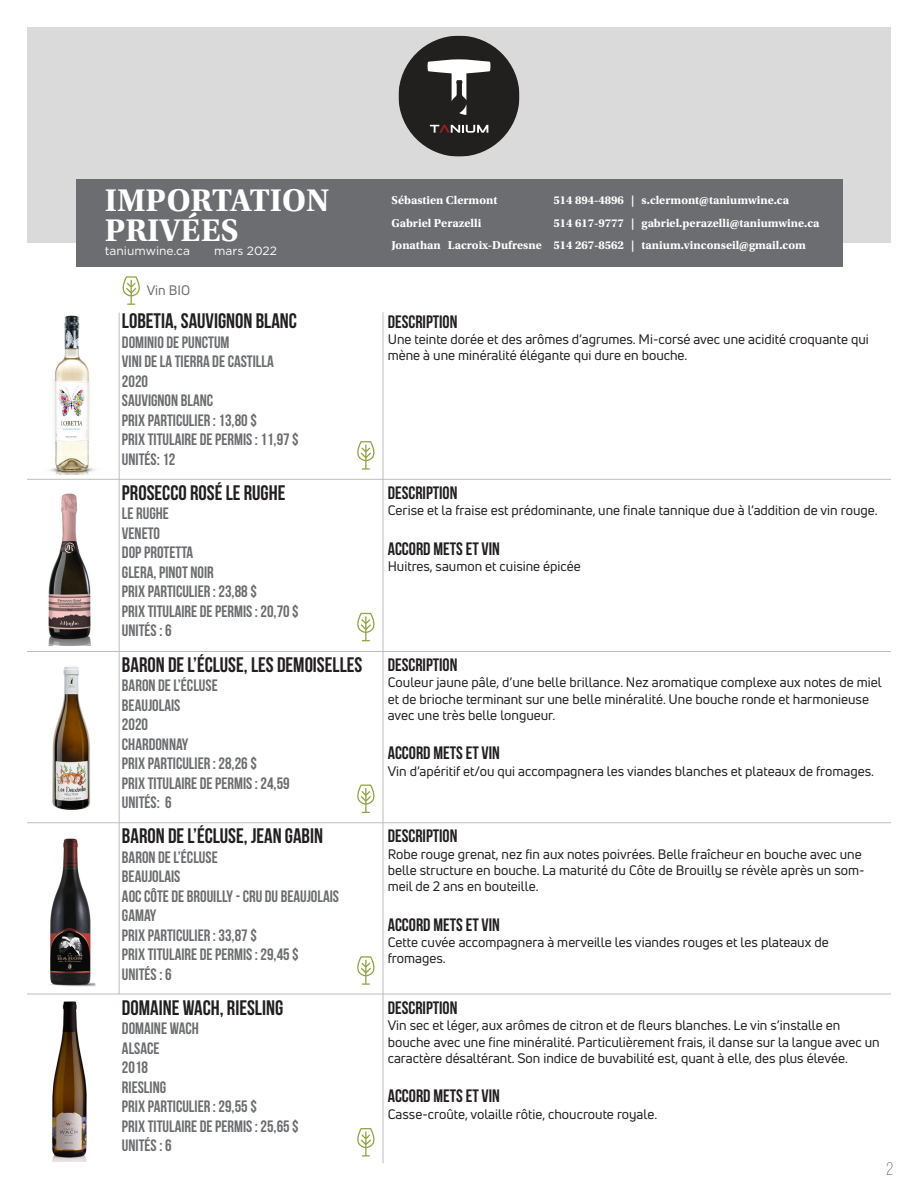
<style>
.page{position:relative;width:918px;height:1188px;background:#fff}
.page>*{position:absolute;margin:0;border:0;box-sizing:border-box;transform-origin:0 0}
.t1{font:700 33px "Utopia Std";color:#fff}
.t2{font:700 21px "Bebas Neue";color:#231f20}
.t3{font:700 18px "Bebas Neue";color:#231f20}
.t4{font:300 18px "Bebas Neue";color:#231f20}
.t5{font:700 16.5px "Bebas Neue";color:#6c6d70}
.t6{font:13.5px/16.2px "Uni Neue";color:#231f20}
.t7{font:13.5px "Uni Neue";color:#6c6d70}
.t8{font:700 12px "Utopia Std";color:#fff}
.t9{font:12px "Gotham";color:#fff}
</style>
<div class="page">
<img style="left:50px;top:315px;width:45px;height:159px">
<hr style="left:119px;top:313px;width:1px;height:681px;background:#bcbdc0">
<img style="left:48px;top:493px;width:43px;height:153px">
<img style="left:52px;top:666px;width:39px;height:144px">
<img style="left:49px;top:838px;width:47px;height:149px">
<hr style="left:27px;top:994px;width:864px;height:1px;background:#bcbdc0">
<hr style="left:27px;top:822px;width:864px;height:1px;background:#bcbdc0">
<hr style="left:27px;top:651px;width:864px;height:1px;background:#bcbdc0">
<hr style="left:27px;top:479px;width:864px;height:1px;background:#bcbdc0">
<hr style="left:383px;top:312px;width:1px;height:851px;background:#bcbdc0">
<svg style="left:357px;top:441px;width:18px;height:29px"></svg>
<svg style="left:357px;top:613px;width:18px;height:28px"></svg>
<svg style="left:357px;top:785px;width:18px;height:28px"></svg>
<svg style="left:357px;top:956px;width:18px;height:29px"></svg>
<div style="left:27px;top:27px;width:864px;height:216px;background:#dadadb"></div>
<svg style="left:399px;top:36px;width:120px;height:121px"></svg>
<div style="left:76px;top:180px;width:766px;height:87px;background:#6c6d70"></div>
<svg style="left:123px;top:276px;width:17px;height:29px"></svg>
<img style="left:52px;top:1001px;width:35px;height:160px">
<svg style="left:357px;top:1128px;width:18px;height:29px"></svg>
<p class="t1" style="left:105px;top:181px;width:226px">IMPORTATION</p>
<p class="t1" style="left:105px;top:211px;width:135px">PRIVÉES</p>
<p class="t9" style="left:105px;top:244px;width:87px">taniumwine.ca</p>
<p class="t9" style="left:214px;top:244px;width:64px">mars 2022</p>
<p class="t7" style="left:147px;top:282px;width:45px">Vin BIO</p>
<p class="t2" style="left:122px;top:310px;width:177px">LOBETIA, SAUVIGNON BLANC</p>
<p class="t5" style="left:122px;top:333px;width:109px">DOMINIO DE PUNCTUM</p>
<p class="t5" style="left:122px;top:353px;width:153px">VINI DE LA TIERRA DE CASTILLA</p>
<p class="t5" style="left:122px;top:372px;width:28px">2020</p>
<p class="t5" style="left:122px;top:392px;width:93px">SAUVIGNON BLANC</p>
<p class="t5" style="left:122px;top:411px;width:136px">PRIX PARTICULIER : 13,80 $</p>
<p class="t5" style="left:122px;top:431px;width:178px">PRIX TITULAIRE DE PERMIS : 11,97 $</p>
<p class="t5" style="left:122px;top:450px;width:55px">UNITÉS: 12</p>
<p class="t2" style="left:122px;top:481px;width:165px">PROSECCO ROSÉ LE RUGHE</p>
<p class="t5" style="left:122px;top:504px;width:48px">LE RUGHE</p>
<p class="t5" style="left:122px;top:524px;width:40px">VENETO</p>
<p class="t5" style="left:122px;top:543px;width:73px">DOP PROTETTA</p>
<p class="t5" style="left:122px;top:563px;width:93px">GLERA, PINOT NOIR</p>
<p class="t5" style="left:122px;top:582px;width:136px">PRIX PARTICULIER : 23,88 $</p>
<p class="t5" style="left:122px;top:602px;width:178px">PRIX TITULAIRE DE PERMIS : 20,70 $</p>
<p class="t5" style="left:122px;top:621px;width:51px">UNITÉS : 6</p>
<p class="t2" style="left:122px;top:653px;width:242px">BARON DE L’ÉCLUSE, LES DEMOISELLES</p>
<p class="t5" style="left:122px;top:677px;width:97px">BARON DE L’ÉCLUSE</p>
<p class="t5" style="left:122px;top:696px;width:60px">BEAUJOLAIS</p>
<p class="t5" style="left:122px;top:716px;width:28px">2020</p>
<p class="t5" style="left:122px;top:735px;width:68px">CHARDONNAY</p>
<p class="t5" style="left:122px;top:755px;width:136px">PRIX PARTICULIER : 28,26 $</p>
<p class="t5" style="left:122px;top:774px;width:169px">PRIX TITULAIRE DE PERMIS : 24,59</p>
<p class="t5" style="left:122px;top:794px;width:51px">UNITÉS: 6</p>
<p class="t2" style="left:122px;top:824px;width:203px">BARON DE L’ÉCLUSE, JEAN GABIN</p>
<p class="t5" style="left:122px;top:848px;width:97px">BARON DE L’ÉCLUSE</p>
<p class="t5" style="left:122px;top:867px;width:60px">BEAUJOLAIS</p>
<p class="t5" style="left:122px;top:887px;width:219px">AOC CÔTE DE BROUILLY - CRU DU BEAUJOLAIS</p>
<p class="t5" style="left:122px;top:906px;width:36px">GAMAY</p>
<p class="t5" style="left:122px;top:926px;width:136px">PRIX PARTICULIER : 33,87 $</p>
<p class="t5" style="left:122px;top:945px;width:178px">PRIX TITULAIRE DE PERMIS : 29,45 $</p>
<p class="t5" style="left:122px;top:965px;width:51px">UNITÉS : 6</p>
<p class="t2" style="left:122px;top:996px;width:163px">DOMAINE WACH, RIESLING</p>
<p class="t5" style="left:122px;top:1020px;width:78px">DOMAINE WACH</p>
<p class="t5" style="left:122px;top:1039px;width:39px">ALSACE</p>
<p class="t5" style="left:122px;top:1059px;width:28px">2018</p>
<p class="t5" style="left:122px;top:1078px;width:46px">RIESLING</p>
<p class="t5" style="left:122px;top:1098px;width:136px">PRIX PARTICULIER : 29,55 $</p>
<p class="t5" style="left:122px;top:1117px;width:178px">PRIX TITULAIRE DE PERMIS : 25,65 $</p>
<p class="t5" style="left:122px;top:1137px;width:51px">UNITÉS : 6</p>
<p class="t8" style="left:392px;top:193px;width:107px">Sébastien Clermont</p>
<p class="t8" style="left:554px;top:193px;width:237px">514 894-4896 | s.clermont@taniumwine.ca</p>
<p class="t8" style="left:392px;top:216px;width:91px">Gabriel Perazelli</p>
<p class="t8" style="left:554px;top:216px;width:268px">514 617-9777 | gabriel.perazelli@taniumwine.ca</p>
<p class="t8" style="left:392px;top:238px;width:416px">Jonathan Lacroix-Dufresne 514 267-8562 | tanium.vinconseil@gmail.com</p>
<p class="t3" style="left:388px;top:312px;width:71px">DESCRIPTION</p>
<p class="t6" style="left:388px;top:331px;width:483px">Une teinte dorée et des arômes d’agrumes. Mi-corsé avec une acidité croquante qui mène à une minéralité élégante qui dure en bouche.</p>
<p class="t3" style="left:388px;top:483px;width:71px">DESCRIPTION</p>
<p class="t6" style="left:388px;top:502px;width:491px">Cerise et la fraise est prédominante, une finale tannique due à l’addition de vin rouge.</p>
<p class="t3" style="left:388px;top:539px;width:114px">ACCORD METS ET VIN</p>
<p class="t6" style="left:388px;top:558px;width:195px">Huitres, saumon et cuisine épicée</p>
<p class="t3" style="left:388px;top:655px;width:71px">DESCRIPTION</p>
<p class="t6" style="left:388px;top:674px;width:495px">Couleur jaune pâle, d’une belle brillance. Nez aromatique complexe aux notes de miel et de brioche terminant sur une belle minéralité. Une bouche ronde et harmonieuse avec une très belle longueur.</p>
<p class="t3" style="left:388px;top:743px;width:114px">ACCORD METS ET VIN</p>
<p class="t6" style="left:388px;top:762px;width:488px">Vin d’apéritif et/ou qui accompagnera les viandes blanches et plateaux de fromages.</p>
<p class="t3" style="left:388px;top:826px;width:71px">DESCRIPTION</p>
<p class="t6" style="left:388px;top:846px;width:479px">Robe rouge grenat, nez fin aux notes poivrées. Belle fraîcheur en bouche avec une belle structure en bouche. La maturité du Côte de Brouilly se révèle après un som&shy;meil de 2 ans en bouteille.</p>
<p class="t3" style="left:388px;top:914px;width:114px">ACCORD METS ET VIN</p>
<p class="t6" style="left:388px;top:934px;width:442px">Cette cuvée accompagnera à merveille les viandes rouges et les plateaux de fromages.</p>
<p class="t3" style="left:388px;top:998px;width:71px">DESCRIPTION</p>
<p class="t6" style="left:388px;top:1017px;width:494px">Vin sec et léger, aux arômes de citron et de fleurs blanches. Le vin s’installe en bouche avec une fine minéralité. Particulièrement frais, il danse sur la langue avec un caractère désaltérant. Son indice de buvabilité est, quant à elle, des plus élevée.</p>
<p class="t3" style="left:388px;top:1086px;width:114px">ACCORD METS ET VIN</p>
<p class="t6" style="left:388px;top:1105px;width:271px">Casse-croûte, volaille rôtie, choucroute royale.</p>
<h3 class="t4" style="left:886px;top:1159px;width:8px">2</h3>
</div>
